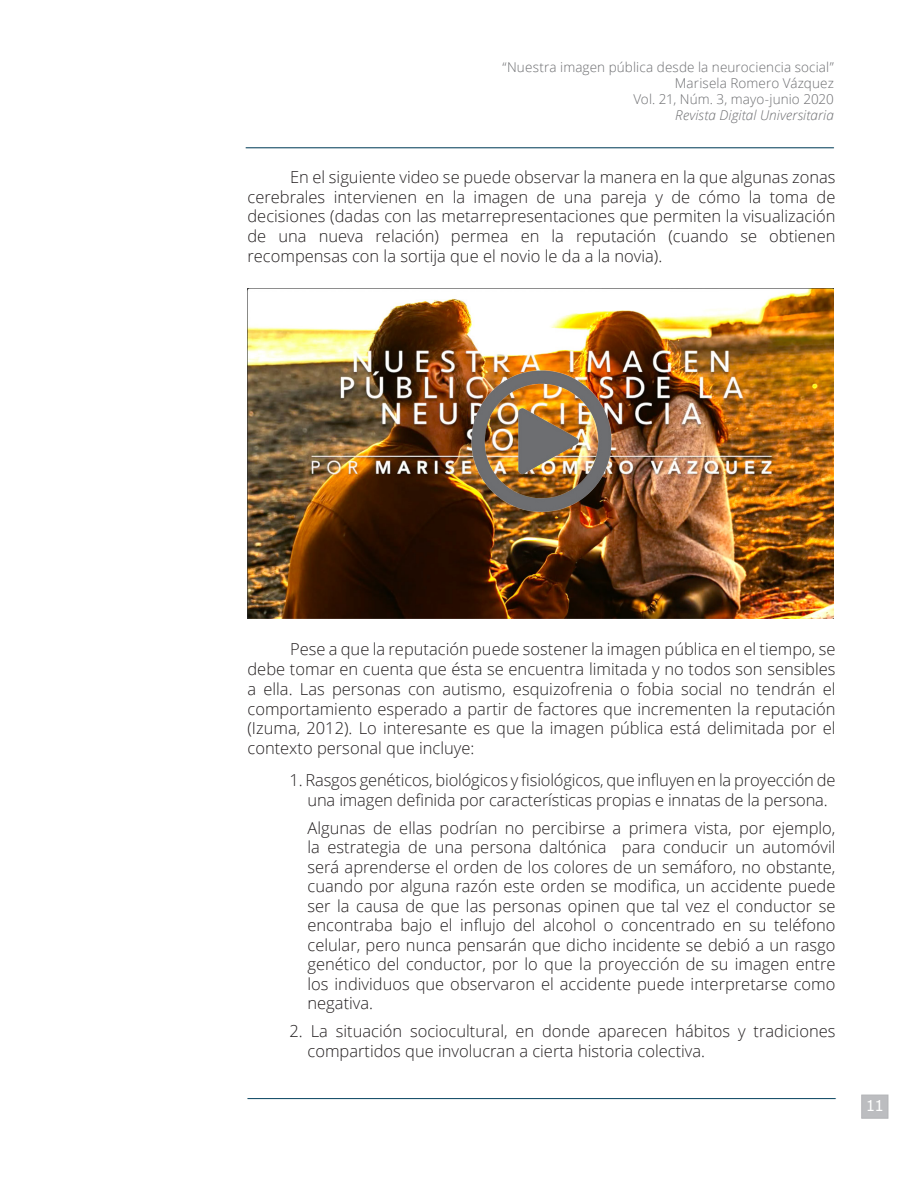
<style>
.page{position:relative;width:918px;height:1188px;background:#fff}
.page>*{position:absolute;margin:0;border:0;box-sizing:border-box;transform-origin:0 0}
.texto_sangria{font:300 16.5px/19.8px "Open Sans";color:#231f20;text-align:justify}
.ListaSan{font:300 16.5px/19.5px "Open Sans";color:#231f20;text-align:justify}
.Lista{font:300 16.5px/19.5px "Open Sans";letter-spacing:-.01em;color:#231f20}
.t1{font:15px "Verdana";color:#fff}
.t2{font:300 13.5px/16.2px "Open Sans";letter-spacing:.01em;color:#6c6d70;text-align:right}
.t3{font:italic 300 13.5px "Open Sans";letter-spacing:.005em;color:#6c6d70}
</style>
<div class="page">
<div style="left:861px;top:1095px;width:27px;height:24px;background:#bcbdc0"></div>
<hr style="left:245px;top:147px;width:590px;height:2px;background:#457185">
<hr style="left:246px;top:148px;width:588px;height:1px;background:#094662">
<hr style="left:247px;top:1098px;width:589px;height:1px;background:#85a1ae">
<hr style="left:248px;top:1098px;width:588px;height:1px;background:#094662">
<img style="left:248px;top:288px;width:586px;height:330px">
<img style="left:471px;top:370px;width:141px;height:141px">
<p class="t2" style="left:503px;top:59px;width:333px">“Nuestra imagen pública desde la neurociencia social”<br>Marisela Romero Vázquez<br>Vol. 21, Núm. 3, mayo-junio 2020</p>
<p class="t3" style="left:675px;top:106px;width:160px">Revista Digital Universitaria</p>
<p class="texto_sangria" style="left:248px;top:166px;width:590px;text-indent:43px">En el siguiente video se puede observar la manera en la que algunas zonas cerebrales intervienen en la imagen de una pareja y de cómo la toma de decisiones (dadas con las metarrepresentaciones que permiten la visualización de una nueva relación) permea en la reputación (cuando se obtienen recompensas con la sortija que el novio le da a la novia).</p>
<p class="texto_sangria" style="left:248px;top:639px;width:590px;text-indent:43px">Pese a que la reputación puede sostener la imagen pública en el tiempo, se debe tomar en cuenta que ésta se encuentra limitada y no todos son sensibles a ella. Las personas con autismo, esquizofrenia o fobia social no tendrán el comportamiento esperado a partir de factores que incrementen la reputación (Izuma, 2012). Lo interesante es que la imagen pública está delimitada por el contexto personal que incluye:</p>
<p class="Lista" style="left:308px;top:770px;width:530px;text-indent:-18px">1. Rasgos genéticos, biológicos y fisiológicos, que influyen en la proyección de una imagen definida por características propias e innatas de la persona.</p>
<p class="ListaSan" style="left:308px;top:818px;width:530px">Algunas de ellas podrían no percibirse a primera vista, por ejemplo, la estrategia de una persona daltónica para conducir un automóvil será aprenderse el orden de los colores de un semáforo, no obstante, cuando por alguna razón este orden se modifica, un accidente puede ser la causa de que las personas opinen que tal vez el conductor se encontraba bajo el influjo del alcohol o concentrado en su teléfono celular, pero nunca pensarán que dicho incidente se debió a un rasgo genético del conductor, por lo que la proyección de su imagen entre los individuos que observaron el accidente puede interpretarse como negativa.</p>
<p class="Lista" style="left:308px;top:1021px;width:530px;text-indent:-18px">2. La situación sociocultural, en donde aparecen hábitos y tradiciones compartidos que involucran a cierta historia colectiva.</p>
<p class="t1" style="left:866px;top:1096px;width:20px">11</p>
</div>
